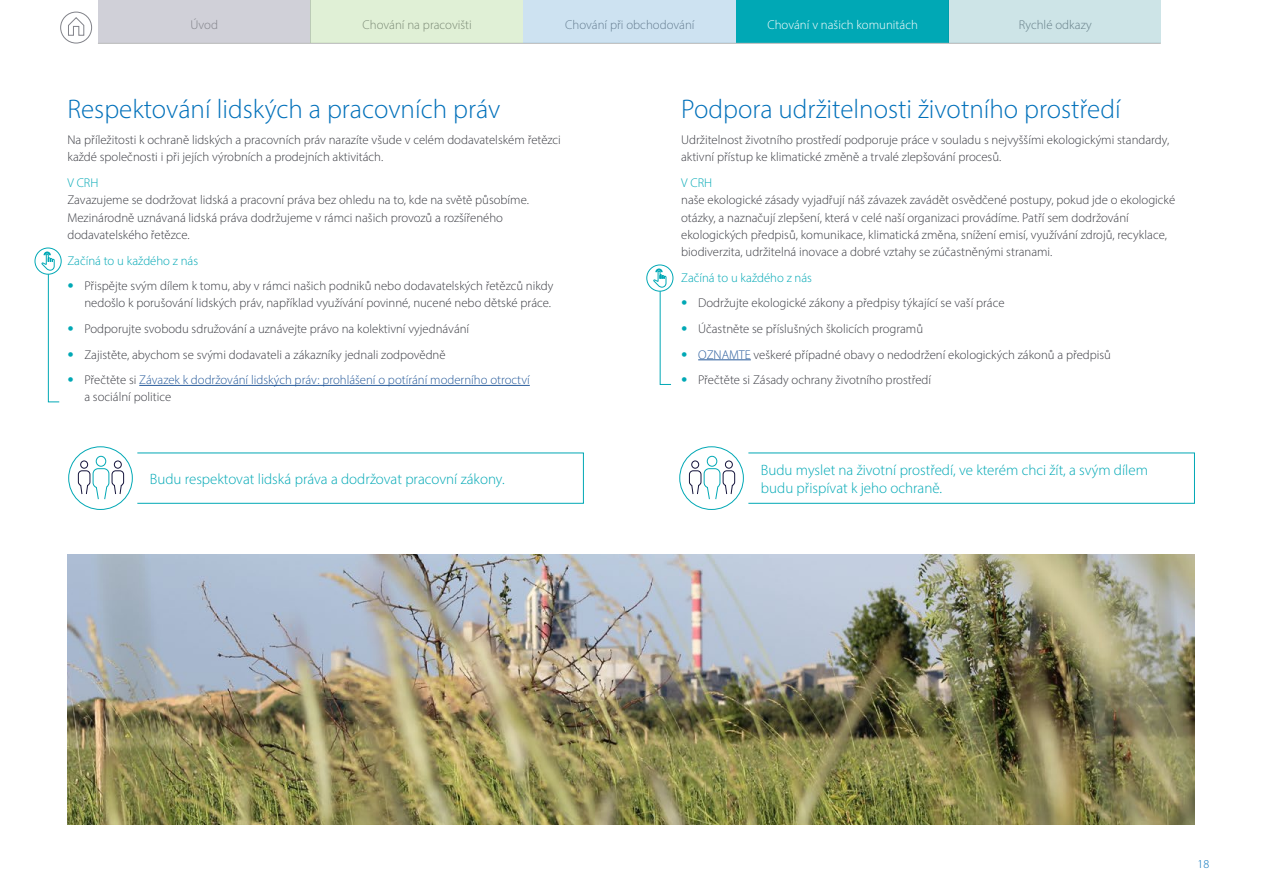
<style>
.page{position:relative;width:1263px;height:893px;background:#fff}
.page>*{position:absolute;margin:0;border:0;box-sizing:border-box;transform-origin:0 0}
.t1{font:300 27px "Myriad Pro";color:#0070ba}
.t2{font:300 15px/18px "Myriad Pro";color:#00a8b5}
.t3{font:300 12.75px/17.1px "Myriad Pro";color:#3b3c43}
.t4{font:300 12.75px/17.1px "Myriad Pro";color:#275b9b}
.t5{font:300 12.75px "Myriad Pro";color:#818289}
.t6{font:300 12.75px "Myriad Pro";color:#00a8b5}
.t7{font:300 12.75px "Myriad Pro";color:#fff}
.t8{font:300 12px "Myriad Pro";color:#0070ba}
.s1{font-family:"Helvetica Neue LT Std";color:#00a8b5}
.s2{color:#3b3c43}
.s3{color:#275b9b}
</style>
<div class="page">
<div style="left:98px;top:0;width:213px;height:43px;background:#d0d0d8"></div>
<div style="left:60px;top:12px;width:32px;height:31px;border:1px solid #818289;border-radius:50%"></div>
<svg style="left:68px;top:17px;width:16px;height:19px"></svg>
<div style="left:736px;top:0;width:212px;height:43px;background:#00a8b5"></div>
<hr style="left:98px;top:43px;width:1063px;height:1px;background:#b6b7b7">
<div style="left:311px;top:0;width:212px;height:43px;background:#e0f0d6"></div>
<div style="left:523px;top:0;width:213px;height:43px;background:#cde2f1"></div>
<div style="left:948px;top:0;width:213px;height:43px;background:#cde4e7"></div>
<hr style="left:139px;top:385px;width:391px;height:1px;background:#275b9b">
<hr style="left:698px;top:359px;width:53px;height:1px;background:#275b9b">
<img style="left:67px;top:554px;width:1128px;height:271px">
<svg style="left:68px;top:446px;width:65px;height:64px"></svg>
<div style="left:114px;top:461px;width:7px;height:7px;background:#fff;border-radius:50%"></div>
<div style="left:114px;top:461px;width:8px;height:8px;border:1px solid #14133b;border-radius:50%"></div>
<div style="left:96px;top:456px;width:10px;height:10px;background:#fff;border-radius:50%"></div>
<div style="left:96px;top:456px;width:10px;height:11px;border:1px solid #00a8b5;border-radius:50%"></div>
<div style="left:81px;top:461px;width:7px;height:7px;background:#fff;border-radius:50%"></div>
<div style="left:80px;top:461px;width:8px;height:8px;border:1px solid #14133b;border-radius:50%"></div>
<svg style="left:78px;top:468px;width:46px;height:32px"></svg>
<div style="left:137px;top:453px;width:447px;height:51px;border:1px solid #00a8b5"></div>
<svg style="left:679px;top:446px;width:65px;height:64px"></svg>
<div style="left:725px;top:461px;width:7px;height:7px;background:#fff;border-radius:50%"></div>
<div style="left:725px;top:461px;width:8px;height:8px;border:1px solid #14133b;border-radius:50%"></div>
<div style="left:707px;top:456px;width:10px;height:10px;background:#fff;border-radius:50%"></div>
<div style="left:707px;top:456px;width:10px;height:11px;border:1px solid #00a8b5;border-radius:50%"></div>
<div style="left:692px;top:461px;width:7px;height:7px;background:#fff;border-radius:50%"></div>
<div style="left:691px;top:461px;width:8px;height:8px;border:1px solid #14133b;border-radius:50%"></div>
<svg style="left:689px;top:468px;width:46px;height:32px"></svg>
<div style="left:748px;top:453px;width:447px;height:51px;border:1px solid #00a8b5"></div>
<svg style="left:35px;top:248px;width:26px;height:26px"></svg>
<div style="left:35px;top:248px;width:27px;height:27px;border:1px solid #00a8b5;border-radius:50%"></div>
<svg style="left:41px;top:251px;width:19px;height:152px"></svg>
<svg style="left:647px;top:265px;width:26px;height:26px"></svg>
<div style="left:646px;top:265px;width:27px;height:27px;border:1px solid #00a8b5;border-radius:50%"></div>
<svg style="left:653px;top:268px;width:19px;height:117px"></svg>
<p class="t5" style="left:191px;top:17px;width:29px">Úvod</p>
<p class="t5" style="left:363px;top:17px;width:111px">Chování na pracovišti</p>
<p class="t5" style="left:565px;top:17px;width:131px">Chování při obchodování</p>
<p class="t7" style="left:767px;top:17px;width:152px">Chování v našich komunitách</p>
<p class="t5" style="left:1019px;top:17px;width:75px">Rychlé odkazy</p>
<h1 class="t1" style="left:67px;top:93px;width:434px">Respektování lidských a pracovních práv</h1>
<p class="t3" style="left:67px;top:131px;width:495px">Na příležitosti k ochraně lidských a pracovních práv narazíte všude v celém dodavatelském řetězci každé společnosti i při jejích výrobních a prodejních aktivitách.</p>
<p class="t6" style="left:67px;top:175px;width:33px">V CRH</p>
<p class="t3" style="left:67px;top:192px;width:463px">Zavazujeme se dodržovat lidská a pracovní práva bez ohledu na to, kde na světě působíme.<br>Mezinárodně uznávaná lidská práva dodržujeme v rámci našich provozů a rozšířeného dodavatelského řetězce.</p>
<p class="t6" style="left:67px;top:253px;width:132px">Začíná to u každého z nás</p>
<p class="t3" style="left:67px;top:277px;width:488px;text-align:right"><span class="s1">•</span> Přispějte svým dílem k tomu, aby v rámci našich podniků nebo dodavatelských řetězců nikdy nedošlo k porušování lidských práv, například využívání povinné, nucené nebo dětské práce.</p>
<p class="t3" style="left:67px;top:320px;width:403px"><span class="s1">•</span> Podporujte svobodu sdružování a uznávejte právo na kolektivní vyjednávání</p>
<p class="t3" style="left:67px;top:346px;width:380px"><span class="s1">•</span> Zajistěte, abychom se svými dodavateli a zákazníky jednali zodpovědně</p>
<p class="t4" style="left:84px;top:371px;width:447px;text-indent:-17px"><span class="s1">•</span> <span class="s2">Přečtěte si</span> Závazek k dodržování lidských práv: prohlášení o potírání moderního otroctví <span class="s2">a sociální politice</span></p>
<h1 class="t1" style="left:681px;top:93px;width:441px">Podpora udržitelnosti životního prostředí</h1>
<p class="t3" style="left:681px;top:131px;width:489px">Udržitelnost životního prostředí podporuje práce v souladu s nejvyššími ekologickými standardy, aktivní přístup ke klimatické změně a trvalé zlepšování procesů.</p>
<p class="t6" style="left:681px;top:175px;width:33px">V CRH</p>
<p class="t3" style="left:681px;top:192px;width:496px">naše ekologické zásady vyjadřují náš závazek zavádět osvědčené postupy, pokud jde o ekologické otázky, a naznačují zlepšení, která v celé naší organizaci provádíme. Patří sem dodržování ekologických předpisů, komunikace, klimatická změna, snížení emisí, využívání zdrojů, recyklace, biodiverzita, udržitelná inovace a dobré vztahy se zúčastněnými stranami.</p>
<p class="t6" style="left:681px;top:270px;width:132px">Začíná to u každého z nás</p>
<p class="t3" style="left:681px;top:294px;width:325px"><span class="s1">•</span> Dodržujte ekologické zákony a předpisy týkající se vaší práce</p>
<p class="t3" style="left:681px;top:320px;width:243px"><span class="s1">•</span> Účastněte se příslušných školicích programů</p>
<p class="t3" style="left:681px;top:346px;width:431px"><span class="s1">•</span> <span class="s3">OZNAMTE</span> veškeré případné obavy o nedodržení ekologických zákonů a předpisů</p>
<p class="t3" style="left:681px;top:371px;width:251px"><span class="s1">•</span> Přečtěte si Zásady ochrany životního prostředí</p>
<p class="t2" style="left:150px;top:470px;width:356px">Budu respektovat lidská práva a dodržovat pracovní zákony.</p>
<p class="t2" style="left:761px;top:461px;width:389px">Budu myslet na životní prostředí, ve kterém chci žít, a svým dílem budu přispívat k jeho ochraně.</p>
<p class="t8" style="left:1197px;top:856px;width:13px">18</p>
</div>
